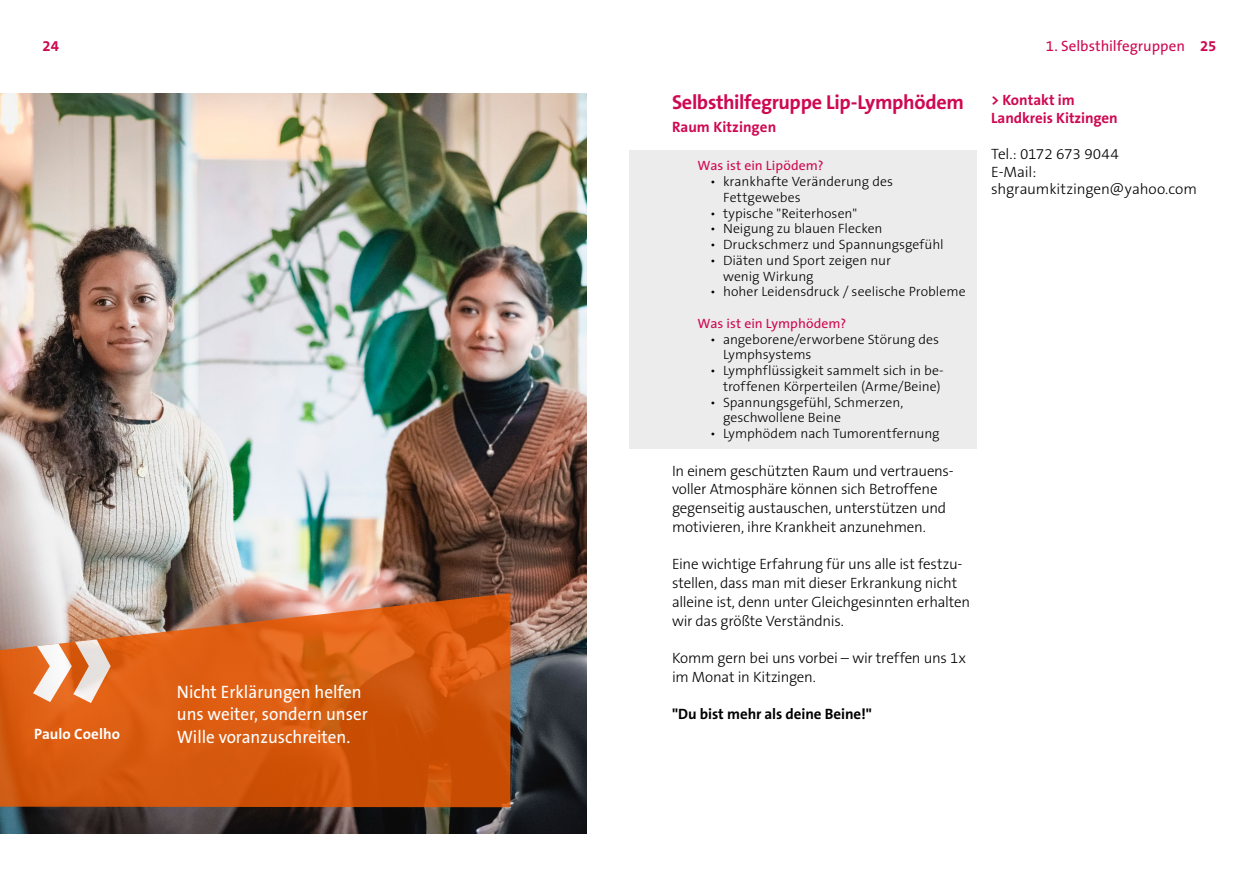
<style>
.page{position:relative;width:1259px;height:893px;background:#fff}
.page>*{position:absolute;margin:0;border:0;box-sizing:border-box;transform-origin:0 0}
.t1{font:700 20.25px "The Sans B7";letter-spacing:-.02em;color:#cf0851}
.t2{font:18px/22.5px "The Sans B5 Plain";color:#fff;scale:.95 1}
.t3{font:300 15px/18.8px "The Sans B3";letter-spacing:-.015em;color:#000}
.t4{font:700 15px/18.8px "The Sans B7";color:#cf0851}
.t5{font:700 15px "The Sans B7";letter-spacing:-.005em;color:#000}
.t6{font:15px "The Sans B5 Plain";color:#cf0851}
.t7{font:700 15px "The Sans B7";color:#fff}
.t8{font:300 13.5px/15.8px "The Sans B3";color:#000}
.t9{font:13.5px "The Sans";letter-spacing:.005em;color:#cf0851}
.s1{font-family:"The Sans B7";font-weight:700}
</style>
<div class="page">
<div style="left:629px;top:151px;width:348px;height:298px;background:#ececec"></div>
<img style="left:0;top:94px;width:587px;height:739px">
<svg style="left:0;top:593px;width:510px;height:214px;background:#d26320"></svg>
<svg style="left:33px;top:639px;width:78px;height:64px"></svg>
<p class="t4" style="left:43px;top:37px;width:18px">24</p>
<p class="t6" style="left:1046px;top:38px;width:172px">1. Selbsthilfegruppen <span class="s1">25</span></p>
<p class="t4" style="left:991px;top:91px;width:128px">&gt; Kontakt im<br>Landkreis Kitzingen</p>
<p class="t3" style="left:991px;top:146px;width:207px;line-height:17.2px">Tel.: 0172 673 9044<br>E-Mail: shgraumkitzingen@yahoo.com</p>
<h1 class="t1" style="left:672px;top:91px;width:293px">Selbsthilfegruppe Lip-Lymphödem</h1>
<p class="t4" style="left:672px;top:118px;width:106px">Raum Kitzingen</p>
<p class="t9" style="left:697px;top:154px;width:127px">Was ist ein Lipödem?</p>
<p class="t8" style="left:723px;top:174px;width:171px;text-indent:-13px">• krankhafte Veränderung des<br>Fettgewebes</p>
<p class="t8" style="left:710px;top:206px;width:148px">• typische "Reiterhosen"</p>
<p class="t8" style="left:710px;top:221px;width:174px">• Neigung zu blauen Flecken</p>
<p class="t8" style="left:710px;top:237px;width:235px">• Druckschmerz und Spannungsgefühl</p>
<p class="t8" style="left:723px;top:253px;width:169px;text-indent:-13px">• Diäten und Sport zeigen nur wenig Wirkung</p>
<p class="t8" style="left:710px;top:284px;width:257px">• hoher Leidensdruck / seelische Probleme</p>
<p class="t9" style="left:697px;top:312px;width:150px">Was ist ein Lymphödem?</p>
<p class="t8" style="left:723px;top:332px;width:217px;text-indent:-13px">• angeborene/erworbene Störung des<br>Lymphsystems</p>
<p class="t8" style="left:710px;top:363px;width:235px;text-align:right">• Lymphflüssigkeit sammelt sich in be&shy;troffenen Körperteilen (Arme/Beine)</p>
<p class="t8" style="left:723px;top:395px;width:182px;text-indent:-13px">• Spannungsgefühl, Schmerzen, geschwollene Beine</p>
<p class="t8" style="left:710px;top:426px;width:231px">• Lymphödem nach Tumorentfernung</p>
<p class="t3" style="left:672px;top:462px;width:283px">In einem geschützten Raum und vertrauens&shy;voller Atmosphäre können sich Betroffene gegenseitig austauschen, unterstützen und motivieren, ihre Krankheit anzunehmen.</p>
<p class="t3" style="left:672px;top:555px;width:299px">Eine wichtige Erfahrung für uns alle ist festzu&shy;stellen, dass man mit dieser Erkrankung nicht alleine ist, denn unter Gleichgesinnten erhalten wir das größte Verständnis.</p>
<p class="t3" style="left:672px;top:649px;width:295px">Komm gern bei uns vorbei – wir treffen uns 1x im Monat in Kitzingen.</p>
<p class="t5" style="left:672px;top:706px;width:201px">"Du bist mehr als deine Beine!"</p>
<p class="t2" style="left:177px;top:681px;width:202px">Nicht Erklärungen helfen uns weiter, sondern unser</p>
<p class="t7" style="left:34px;top:726px;width:87px">Paulo Coelho</p>
<p class="t2" style="left:177px;top:726px;width:184px">Wille voranzuschreiten.</p>
</div>
